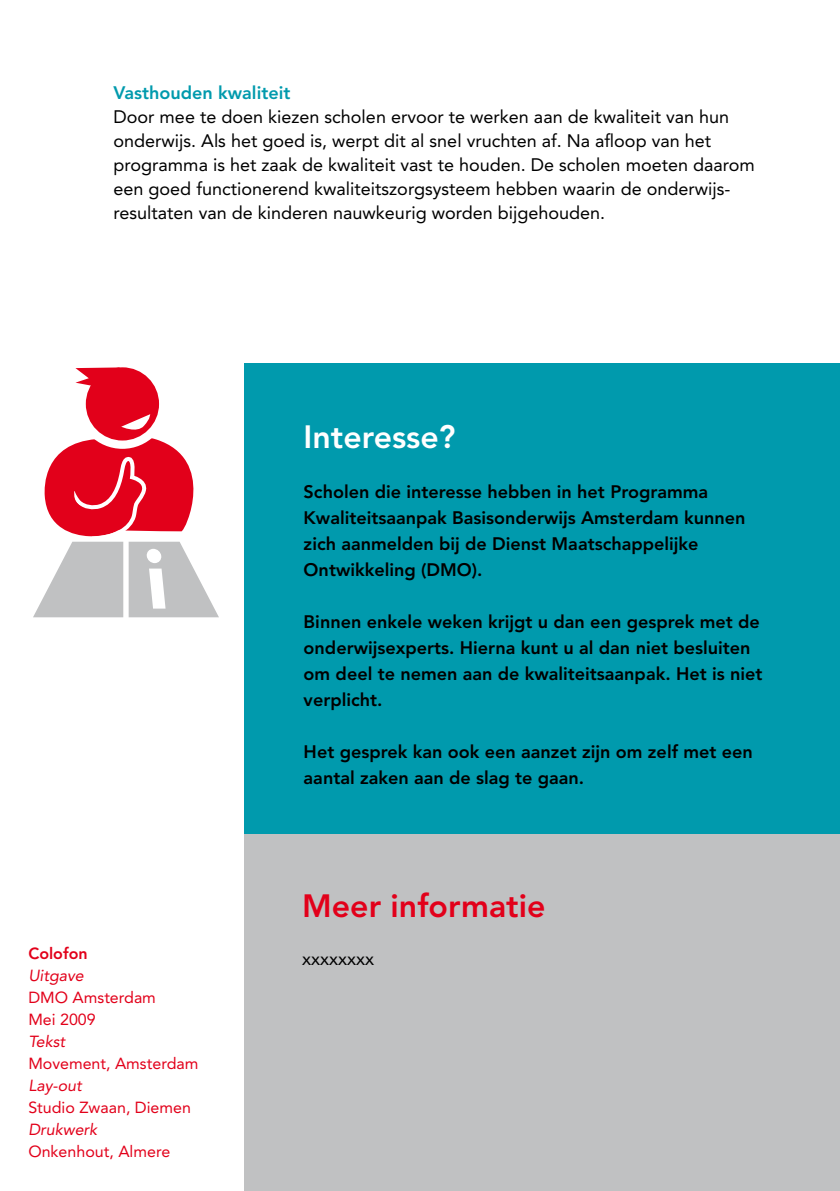
<style>
.page{position:relative;width:840px;height:1191px;background:#fff}
.page>*{position:absolute;margin:0;border:0;box-sizing:border-box;transform-origin:0 0}
.t1{font:800 32px "Avenir";color:#e2001a}
.t2{font:800 32px "Avenir";color:#fff}
.t3{font:800 18px/26px "Avenir";color:#000}
.t4{font:18px/24px "Avenir";color:#000}
.t5{font:800 18px "Avenir";color:#009aad}
.t6{font:16px/22px "Avenir";color:#e2001a}
.t7{font:italic 16px "Avenir";color:#e2001a}
.t8{font:800 16px "Avenir";color:#e2001a}
</style>
<div class="page">
<div style="left:244px;top:773px;width:595px;height:418px;background:#c0c1c2"></div>
<div style="left:244px;top:363px;width:595px;height:470px;background:#009aad"></div>
<div style="left:86px;top:367px;width:73px;height:73px;background:#e2001a;border-radius:50%"></div>
<svg style="left:75px;top:367px;width:45px;height:19px"></svg>
<svg style="left:33px;top:414px;width:186px;height:203px"></svg>
<p class="t5" style="left:113px;top:82px;width:178px">Vasthouden kwaliteit</p>
<p class="t4" style="left:113px;top:104px;width:642px">Door mee te doen kiezen scholen ervoor te werken aan de kwaliteit van hun onderwijs. Als het goed is, werpt dit al snel vruchten af. Na afloop van het programma is het zaak de kwaliteit vast te houden. De scholen moeten daarom een goed functionerend kwaliteitszorgsysteem hebben waarin de onderwijs&shy;resultaten van de kinderen nauwkeurig worden bijgehouden.</p>
<p class="t8" style="left:28px;top:944px;width:61px">Colofon</p>
<p class="t7" style="left:28px;top:966px;width:57px">Uitgave</p>
<p class="t6" style="left:28px;top:986px;width:129px">DMO Amsterdam<br>Mei 2009</p>
<p class="t7" style="left:28px;top:1032px;width:38px">Tekst</p>
<p class="t6" style="left:28px;top:1052px;width:171px">Movement, Amsterdam</p>
<p class="t7" style="left:28px;top:1076px;width:55px">Lay-out</p>
<p class="t6" style="left:28px;top:1096px;width:164px">Studio Zwaan, Diemen</p>
<p class="t7" style="left:28px;top:1120px;width:70px">Drukwerk</p>
<p class="t6" style="left:28px;top:1140px;width:143px">Onkenhout, Almere</p>
<h1 class="t2" style="left:303px;top:418px;width:153px">Interesse?</h1>
<p class="t3" style="left:303px;top:479px;width:443px">Scholen die interesse hebben in het Programma Kwaliteitsaanpak Basisonderwijs Amsterdam kunnen zich aanmelden bij de Dienst Maatschappelijke Ontwikkeling (DMO).</p>
<p class="t3" style="left:303px;top:609px;width:460px">Binnen enkele weken krijgt u dan een gesprek met de onderwijsexperts. Hierna kunt u al dan niet besluiten om deel te nemen aan de kwaliteitsaanpak. Het is niet verplicht.</p>
<p class="t3" style="left:303px;top:739px;width:450px">Het gesprek kan ook een aanzet zijn om zelf met een aantal zaken aan de slag te gaan.</p>
<h1 class="t1" style="left:302px;top:886px;width:244px">Meer informatie</h1>
<p class="t4" style="left:302px;top:946px;width:73px">xxxxxxxx</p>
</div>
